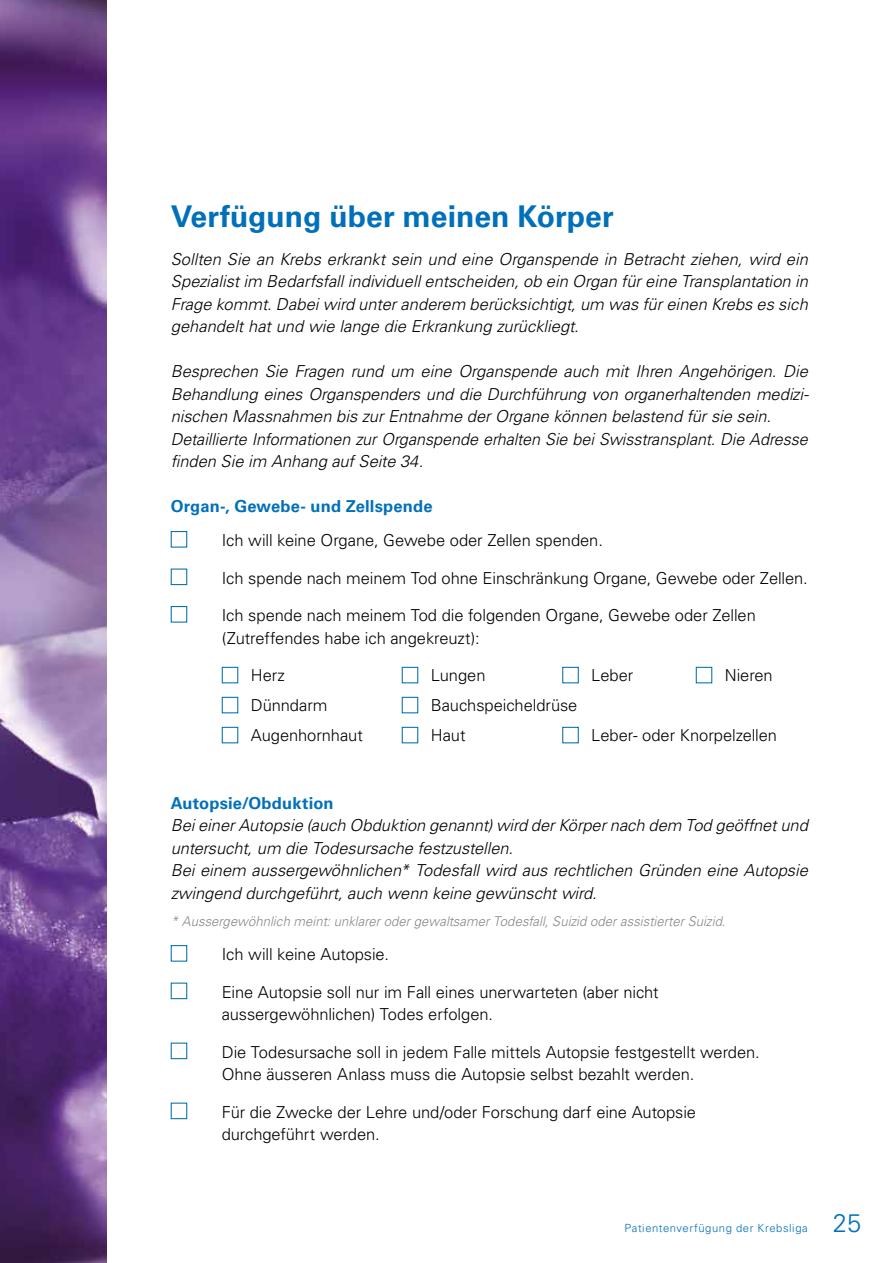
<style>
.page{position:relative;width:893px;height:1263px;background:#fff}
.page>*{position:absolute;margin:0;border:0;box-sizing:border-box;transform-origin:0 0}
.t1{font:700 30px "Univers LT Std";color:#0070ba}
.t2{font:300 25.5px "Univers LT Std";color:#0070ba}
.t3{font:italic 300 16.5px/22.5px "Univers LT Std";color:#000}
.t4{font:300 16.5px/22.5px "Univers LT Std";letter-spacing:-.005em;color:#000}
.t5{font:700 16.5px "Univers LT Std";letter-spacing:.01em;color:#0070ba}
.t6{font:italic 300 13.5px "Univers LT Std";letter-spacing:.005em;color:#878787}
.t7{font:300 11.25px "Univers LT Std";letter-spacing:.05em;color:#0070ba}
</style>
<div class="page">
<img style="left:0;top:0;width:106px;height:1263px">
<div style="left:171px;top:531px;width:16px;height:17px;border:1px solid #006eab"></div>
<div style="left:171px;top:568px;width:16px;height:17px;border:1px solid #006eab"></div>
<div style="left:171px;top:606px;width:16px;height:17px;border:1px solid #006eab"></div>
<div style="left:222px;top:667px;width:16px;height:16px;border:1px solid #006eab"></div>
<div style="left:402px;top:667px;width:16px;height:16px;border:1px solid #006eab"></div>
<div style="left:562px;top:667px;width:17px;height:16px;border:1px solid #006eab"></div>
<div style="left:696px;top:667px;width:16px;height:16px;border:1px solid #006eab"></div>
<div style="left:222px;top:697px;width:16px;height:16px;border:1px solid #006eab"></div>
<div style="left:402px;top:697px;width:16px;height:16px;border:1px solid #006eab"></div>
<div style="left:222px;top:727px;width:16px;height:16px;border:1px solid #006eab"></div>
<div style="left:402px;top:727px;width:16px;height:16px;border:1px solid #006eab"></div>
<div style="left:562px;top:727px;width:17px;height:16px;border:1px solid #006eab"></div>
<div style="left:171px;top:945px;width:16px;height:17px;border:1px solid #006eab"></div>
<div style="left:171px;top:982px;width:16px;height:17px;border:1px solid #006eab"></div>
<div style="left:171px;top:1042px;width:16px;height:17px;border:1px solid #006eab"></div>
<div style="left:171px;top:1102px;width:16px;height:17px;border:1px solid #006eab"></div>
<h1 class="t1" style="left:171px;top:199px;width:445px">Verfügung über meinen Körper</h1>
<p class="t3" style="left:171px;top:248px;width:639px;text-align:justify">Sollten Sie an Krebs erkrankt sein und eine Organspende in Betracht ziehen, wird ein Spezialist im Bedarfsfall individuell entscheiden, ob ein Organ für eine Transplantation in Frage kommt. Dabei wird unter anderem berücksichtigt, um was für einen Krebs es sich gehandelt hat und wie lange die Erkrankung zurückliegt.</p>
<p class="t3" style="left:171px;top:360px;width:640px">Besprechen Sie Fragen rund um eine Organspende auch mit Ihren Angehörigen. Die Behandlung eines Organspenders und die Durchführung von organerhaltenden medizi&shy;nischen Massnahmen bis zur Entnahme der Organe können belastend für sie sein.<br>Detaillierte Informationen zur Organspende erhalten Sie bei Swisstransplant. Die Adresse finden Sie im Anhang auf Seite 34.</p>
<p class="t5" style="left:171px;top:497px;width:263px">Organ-, Gewebe- und Zellspende</p>
<p class="t4" style="left:222px;top:529px;width:383px">Ich will keine Organe, Gewebe oder Zellen spenden.</p>
<p class="t4" style="left:222px;top:566px;width:588px">Ich spende nach meinem Tod ohne Einschränkung Organe, Gewebe oder Zellen.</p>
<p class="t4" style="left:222px;top:604px;width:536px">Ich spende nach meinem Tod die folgenden Organe, Gewebe oder Zellen (Zutreffendes habe ich angekreuzt):</p>
<p class="t4" style="left:251px;top:664px;width:36px">Herz</p>
<p class="t4" style="left:431px;top:664px;width:56px">Lungen</p>
<p class="t4" style="left:591px;top:664px;width:44px">Leber</p>
<p class="t4" style="left:725px;top:664px;width:49px">Nieren</p>
<p class="t4" style="left:251px;top:694px;width:78px">Dünndarm</p>
<p class="t4" style="left:431px;top:694px;width:148px">Bauchspeicheldrüse</p>
<p class="t4" style="left:251px;top:724px;width:114px">Augenhornhaut</p>
<p class="t4" style="left:431px;top:724px;width:36px">Haut</p>
<p class="t4" style="left:591px;top:724px;width:187px">Leber- oder Knorpelzellen</p>
<p class="t5" style="left:171px;top:793px;width:164px">Autopsie/Obduktion</p>
<p class="t3" style="left:171px;top:814px;width:639px">Bei einer Autopsie (auch Obduktion genannt) wird der Körper nach dem Tod geöffnet und untersucht, um die Todesursache festzustellen.<br>Bei einem aussergewöhnlichen* Todesfall wird aus rechtlichen Gründen eine Autopsie zwingend durchgeführt, auch wenn keine gewünscht wird.</p>
<p class="t6" style="left:171px;top:913px;width:556px">* Aussergewöhnlich meint: unklarer oder gewaltsamer Todesfall, Suizid oder assistierter Suizid.</p>
<p class="t4" style="left:222px;top:943px;width:169px">Ich will keine Autopsie.</p>
<p class="t4" style="left:222px;top:980px;width:438px">Eine Autopsie soll nur im Fall eines unerwarteten (aber nicht aussergewöhnlichen) Todes erfolgen.</p>
<p class="t4" style="left:222px;top:1040px;width:540px">Die Todesursache soll in jedem Falle mittels Autopsie festgestellt werden.<br>Ohne äusseren Anlass muss die Autopsie selbst bezahlt werden.</p>
<p class="t4" style="left:222px;top:1100px;width:476px">Für die Zwecke der Lehre und/oder Forschung darf eine Autopsie durchgeführt werden.</p>
<p class="t7" style="left:624px;top:1222px;width:185px">Patientenverfügung der Krebsliga</p>
<h2 class="t2" style="left:833px;top:1208px;width:30px">25</h2>
</div>
